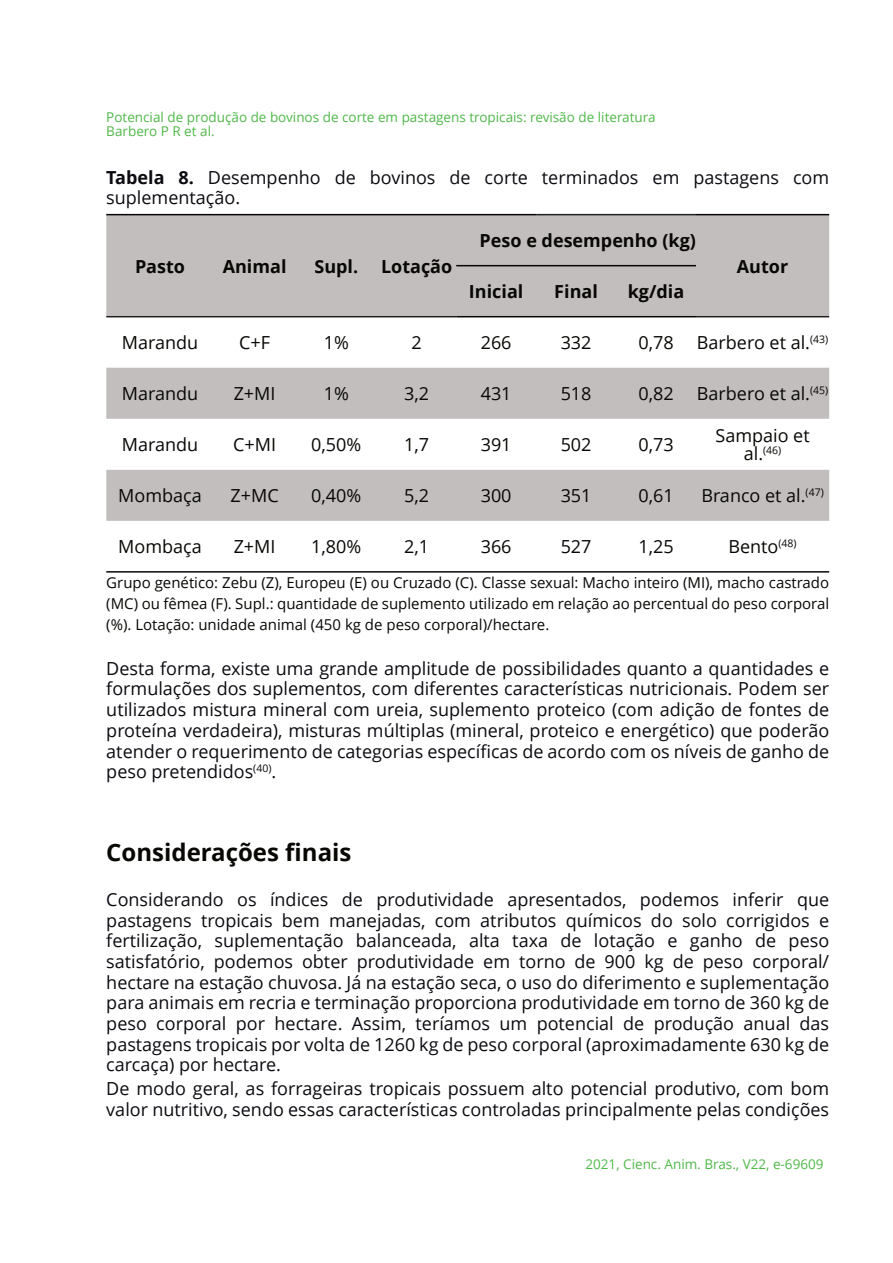
<style>
.page{position:relative;width:893px;height:1263px;background:#fff}
.page>*{position:absolute;margin:0;border:0;box-sizing:border-box;transform-origin:0 0}
.t1{font:700 24px "Open Sans";color:#080704}
.t2{font:18px/20.7px "Open Sans";color:#0c0a10}
.t3{font:18px "Open Sans";color:#080704}
.t4{font:700 18px "Open Sans";color:#080704}
.t5{font:15px/21px "Open Sans";color:#080704;text-align:justify}
.t6{font:13.5px/13.5px "Open Sans";color:#4fb848}
.t7{font:10.5px "Open Sans";color:#080704}
.s1{font-weight:700}
.s2{font-size:18px}
</style>
<div class="page">
<svg style="left:106px;top:215px;width:723px;height:306px;fill:#c1bebd"></svg>
<hr style="left:106px;top:214px;width:430px;height:1px;background:#080704">
<hr style="left:696px;top:214px;width:133px;height:1px;background:#080704">
<hr style="left:456px;top:265px;width:240px;height:1px;background:#080704">
<hr style="left:456px;top:316px;width:240px;height:1px;background:#080704">
<hr style="left:106px;top:571px;width:723px;height:2px;background:#080704">
<hr style="left:536px;top:214px;width:160px;height:1px;background:#231f20">
<hr style="left:106px;top:316px;width:350px;height:1px;background:#231f20">
<hr style="left:696px;top:316px;width:133px;height:1px;background:#231f20">
<p class="t6" style="left:106px;top:112px;width:551px">Potencial de produção de bovinos de corte em pastagens tropicais: revisão de literatura<br>Barbero P R et al.</p>
<p class="t2" style="left:106px;top:169px;width:724px"><span class="s1">Tabela 8.</span> Desempenho de bovinos de corte terminados em pastagens com suplementação.</p>
<p class="t4" style="left:135px;top:259px;width:52px">Pasto</p>
<p class="t4" style="left:223px;top:259px;width:65px">Animal</p>
<p class="t4" style="left:314px;top:259px;width:45px">Supl.</p>
<p class="t4" style="left:381px;top:259px;width:73px">Lotação</p>
<p class="t4" style="left:480px;top:233px;width:218px">Peso e desempenho (kg)</p>
<p class="t4" style="left:469px;top:284px;width:56px">Inicial</p>
<p class="t4" style="left:554px;top:284px;width:45px">Final</p>
<p class="t4" style="left:628px;top:284px;width:58px">kg/dia</p>
<p class="t4" style="left:737px;top:259px;width:53px">Autor</p>
<p class="t3" style="left:122px;top:335px;width:78px">Marandu</p>
<p class="t3" style="left:239px;top:335px;width:32px">C+F</p>
<p class="t3" style="left:324px;top:335px;width:27px">1%</p>
<p class="t3" style="left:412px;top:335px;width:12px">2</p>
<p class="t3" style="left:481px;top:335px;width:32px">266</p>
<p class="t3" style="left:561px;top:335px;width:32px">332</p>
<p class="t3" style="left:638px;top:335px;width:37px">0,78</p>
<p class="t3" style="left:697px;top:335px;width:133px">Barbero et al.<sup>(43)</sup></p>
<p class="t3" style="left:122px;top:386px;width:78px">Marandu</p>
<p class="t3" style="left:234px;top:386px;width:43px">Z+MI</p>
<p class="t3" style="left:324px;top:386px;width:27px">1%</p>
<p class="t3" style="left:404px;top:386px;width:27px">3,2</p>
<p class="t3" style="left:481px;top:386px;width:32px">431</p>
<p class="t3" style="left:561px;top:386px;width:32px">518</p>
<p class="t3" style="left:638px;top:386px;width:37px">0,82</p>
<p class="t3" style="left:697px;top:386px;width:133px">Barbero et al.<sup>(45)</sup></p>
<p class="t3" style="left:122px;top:437px;width:78px">Marandu</p>
<p class="t3" style="left:233px;top:437px;width:44px">C+MI</p>
<p class="t3" style="left:311px;top:437px;width:52px">0,50%</p>
<p class="t3" style="left:404px;top:437px;width:27px">1,7</p>
<p class="t3" style="left:481px;top:437px;width:32px">391</p>
<p class="t3" style="left:561px;top:437px;width:32px">502</p>
<p class="t3" style="left:638px;top:437px;width:37px">0,73</p>
<p class="t3" style="left:715px;top:428px;width:96px">Sampaio et</p>
<p class="t7" style="left:744px;top:446px;width:39px"><span class="s2">al.</span>(46)</p>
<p class="t3" style="left:118px;top:488px;width:85px">Mombaça</p>
<p class="t3" style="left:231px;top:488px;width:50px">Z+MC</p>
<p class="t3" style="left:311px;top:488px;width:52px">0,40%</p>
<p class="t3" style="left:404px;top:488px;width:27px">5,2</p>
<p class="t3" style="left:481px;top:488px;width:32px">300</p>
<p class="t3" style="left:561px;top:488px;width:32px">351</p>
<p class="t3" style="left:638px;top:488px;width:37px">0,61</p>
<p class="t3" style="left:701px;top:488px;width:124px">Branco et al.<sup>(47)</sup></p>
<p class="t3" style="left:118px;top:539px;width:85px">Mombaça</p>
<p class="t3" style="left:234px;top:539px;width:43px">Z+MI</p>
<p class="t3" style="left:311px;top:539px;width:52px">1,80%</p>
<p class="t3" style="left:404px;top:539px;width:27px">2,1</p>
<p class="t3" style="left:481px;top:539px;width:32px">366</p>
<p class="t3" style="left:561px;top:539px;width:32px">527</p>
<p class="t3" style="left:638px;top:539px;width:37px">1,25</p>
<p class="t3" style="left:728px;top:539px;width:70px">Bento<sup>(48)</sup></p>
<p class="t5" style="left:106px;top:574px;width:724px">Grupo genético: Zebu (Z), Europeu (E) ou Cruzado (C). Classe sexual: Macho inteiro (MI), macho castrado (MC) ou fêmea (F). Supl.: quantidade de suplemento utilizado em relação ao percentual do peso corporal (%). Lotação: unidade animal (450 kg de peso corporal)/hectare.</p>
<p class="t2" style="left:106px;top:660px;width:724px;text-align:justify">Desta forma, existe uma grande amplitude de possibilidades quanto a quantidades e formulações dos suplementos, com diferentes características nutricionais. Podem ser utilizados mistura mineral com ureia, suplemento proteico (com adição de fontes de proteína verdadeira), misturas múltiplas (mineral, proteico e energético) que poderão atender o requerimento de categorias específicas de acordo com os níveis de ganho de peso pretendidos<sup>(40)</sup>.</p>
<h1 class="t1" style="left:106px;top:843px;width:247px">Considerações finais</h1>
<p class="t2" style="left:106px;top:891px;width:724px;text-align:justify">Considerando os índices de produtividade apresentados, podemos inferir que pastagens tropicais bem manejadas, com atributos químicos do solo corrigidos e fertilização, suplementação balanceada, alta taxa de lotação e ganho de peso satisfatório, podemos obter produtividade em torno de 900 kg de peso corporal/ hectare na estação chuvosa. Já na estação seca, o uso do diferimento e suplementação para animais em recria e terminação proporciona produtividade em torno de 360 kg de peso corporal por hectare. Assim, teríamos um potencial de produção anual das pastagens tropicais por volta de 1260 kg de peso corporal (aproximadamente 630 kg de carcaça) por hectare.</p>
<p class="t2" style="left:106px;top:1080px;width:724px">De modo geral, as forrageiras tropicais possuem alto potencial produtivo, com bom valor nutritivo, sendo essas características controladas principalmente pelas condições</p>
<p class="t6" style="left:585px;top:1159px;width:240px">2021, Cienc. Anim. Bras., V22, e-69609</p>
</div>
